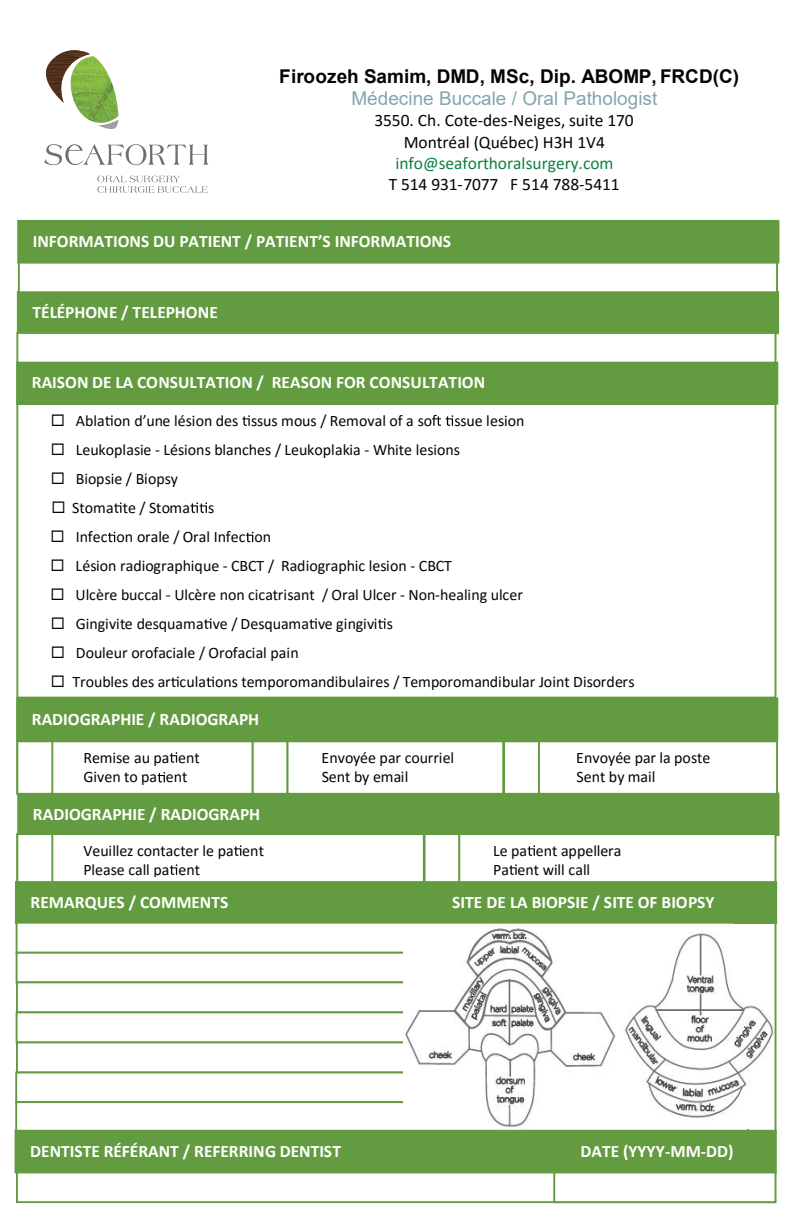
<style>
.page{position:relative;width:792px;height:1224px;background:#fff}
.page>*{position:absolute;margin:0;border:0;box-sizing:border-box;transform-origin:0 0}
.t1{font:700 19px "Arial";color:#040503}
.t2{font:19px "Arial";color:#83a6ac}
.t3{font:700 17.4px "Calibri";color:#fff}
.t4{font:17.4px/21.2px "Calibri";letter-spacing:-.005em;color:#040503;text-align:center}
.t5{font:17.4px "Calibri";color:#0d803f}
.t6{font:16px/19.8px "Calibri";color:#040503}
</style>
<div class="page">
<div style="left:17px;top:220px;width:762px;height:44px;background:#639b41"></div>
<div style="left:17px;top:291px;width:762px;height:43px;background:#639b41"></div>
<div style="left:18px;top:262px;width:760px;height:31px;border:2px solid #639b41"></div>
<div style="left:16px;top:362px;width:762px;height:43px;background:#639b41"></div>
<div style="left:16px;top:403px;width:760px;height:296px;background:#fff;border:2px solid #639b41"></div>
<svg style="left:105px;top:415px;width:8px;height:11px"></svg>
<svg style="left:242px;top:415px;width:8px;height:11px"></svg>
<svg style="left:432px;top:415px;width:21px;height:11px"></svg>
<svg style="left:114px;top:502px;width:8px;height:11px"></svg>
<svg style="left:190px;top:502px;width:17px;height:11px"></svg>
<svg style="left:108px;top:532px;width:7px;height:10px"></svg>
<svg style="left:246px;top:532px;width:7px;height:10px"></svg>
<svg style="left:204px;top:618px;width:8px;height:11px"></svg>
<svg style="left:309px;top:618px;width:8px;height:11px"></svg>
<svg style="left:378px;top:618px;width:8px;height:11px"></svg>
<svg style="left:171px;top:677px;width:8px;height:10px"></svg>
<svg style="left:206px;top:677px;width:8px;height:10px"></svg>
<div style="left:17px;top:793px;width:762px;height:43px;background:#639b41"></div>
<div style="left:16px;top:833px;width:409px;height:51px;border:2px solid #639b41"></div>
<svg style="left:234px;top:845px;width:8px;height:11px"></svg>
<svg style="left:170px;top:864px;width:7px;height:11px"></svg>
<div style="left:458px;top:833px;width:318px;height:51px;border:2px solid #639b41"></div>
<svg style="left:528px;top:845px;width:7px;height:11px"></svg>
<svg style="left:509px;top:864px;width:8px;height:11px"></svg>
<div style="left:424px;top:833px;width:36px;height:51px;border:2px solid #639b41"></div>
<div style="left:16px;top:833px;width:37px;height:51px;border:2px solid #639b41"></div>
<div style="left:16px;top:332px;width:760px;height:32px;border:2px solid #639b41"></div>
<div style="left:15px;top:881px;width:762px;height:43px;background:#639b41"></div>
<div style="left:16px;top:922px;width:720px;height:32px;background:#fff;border:2px solid #639b41"></div>
<div style="left:16px;top:952px;width:711px;height:31px;border:2px solid #639b41"></div>
<div style="left:16px;top:981px;width:711px;height:32px;border:2px solid #639b41"></div>
<div style="left:16px;top:1011px;width:720px;height:32px;background:#fff;border:2px solid #639b41"></div>
<div style="left:16px;top:1042px;width:727px;height:31px;background:#fff;border:2px solid #639b41"></div>
<div style="left:15px;top:1072px;width:734px;height:31px;border:2px solid #639b41"></div>
<div style="left:15px;top:1101px;width:734px;height:32px;border:2px solid #639b41"></div>
<div style="left:15px;top:1130px;width:762px;height:43px;background:#639b41"></div>
<div style="left:16px;top:1172px;width:760px;height:31px;background:#fff;border:2px solid #639b41"></div>
<div style="left:553px;top:1172px;width:223px;height:31px;background:#fff;border:2px solid #639b41"></div>
<img style="left:404px;top:924px;width:369px;height:204px">
<div style="left:16px;top:697px;width:762px;height:44px;background:#639b41"></div>
<div style="left:16px;top:740px;width:238px;height:55px;background:#fff;border:2px solid #639b41"></div>
<svg style="left:170px;top:752px;width:7px;height:11px"></svg>
<svg style="left:157px;top:772px;width:8px;height:11px"></svg>
<div style="left:286px;top:740px;width:218px;height:55px;border:2px solid #639b41"></div>
<div style="left:538px;top:740px;width:240px;height:55px;background:#fff;border:2px solid #639b41"></div>
<div style="left:252px;top:740px;width:36px;height:55px;border:2px solid #639b41"></div>
<div style="left:503px;top:740px;width:37px;height:55px;background:#fff;border:2px solid #639b41"></div>
<div style="left:16px;top:740px;width:37px;height:55px;background:#fff;border:2px solid #639b41"></div>
<svg style="left:97px;top:176px;width:111px;height:17px"></svg>
<svg style="left:44px;top:144px;width:165px;height:21px"></svg>
<svg style="left:46px;top:50px;width:44px;height:53px"></svg>
<svg style="left:98px;top:123px;width:20px;height:6px"></svg>
<img style="left:70px;top:56px;width:48px;height:67px">
<p class="t1" style="left:279px;top:63px;width:461px">Firoozeh Samim, DMD, MSc, Dip. ABOMP, FRCD(C)</p>
<p class="t2" style="left:352px;top:86px;width:307px">Médecine Buccale / Oral Pathologist</p>
<p class="t4" style="left:374px;top:110px;width:261px">3550. Ch. Cote-des-Neiges, suite 170<br>Montréal (Québec) H3H 1V4</p>
<p class="t5" style="left:395px;top:151px;width:220px">info@seaforthoralsurgery.com</p>
<p class="t4" style="left:389px;top:173px;width:232px">T 514 931-7077 F 514 788-5411</p>
<p class="t3" style="left:33px;top:229px;width:420px">INFORMATIONS DU PATIENT / PATIENT’S INFORMATIONS</p>
<p class="t3" style="left:33px;top:300px;width:187px">TÉLÉPHONE / TELEPHONE</p>
<p class="t3" style="left:32px;top:370px;width:455px">RAISON DE LA CONSULTATION / REASON FOR CONSULTATION</p>
<p class="t6" style="left:51px;top:410px;width:383px">◻ Abla on d’une lésion des ssus mous / Removal of a so</p>
<p class="t6" style="left:454px;top:410px;width:72px">ssue lesion</p>
<p class="t6" style="left:51px;top:439px;width:411px">◻ Leukoplasie - Lésions blanches / Leukoplakia - White lesions</p>
<p class="t6" style="left:51px;top:468px;width:129px">◻ Biopsie / Biopsy</p>
<p class="t6" style="left:51px;top:497px;width:165px">◻ Stoma te / Stoma s</p>
<p class="t6" style="left:51px;top:526px;width:222px">◻ Infec on orale / Oral Infec on</p>
<p class="t6" style="left:51px;top:555px;width:403px">◻ Lésion radiographique - CBCT / Radiographic lesion - CBCT</p>
<p class="t6" style="left:51px;top:584px;width:474px">◻ Ulcère buccal - Ulcère non cicatrisant / Oral Ulcer - Non-healing ulcer</p>
<p class="t6" style="left:51px;top:613px;width:344px">◻ Gingivite desquama ve / Desquama ve gingivi s</p>
<p class="t6" style="left:51px;top:642px;width:249px">◻ Douleur orofaciale / Orofacial pain</p>
<p class="t6" style="left:51px;top:671px;width:585px">◻ Troubles des ar cula ons temporomandibulaires / Temporomandibular Joint Disorders</p>
<p class="t3" style="left:32px;top:707px;width:229px">RADIOGRAPHIE / RADIOGRAPH</p>
<p class="t6" style="left:83px;top:747px;width:118px">Remise au pa ent<br>Given to pa ent</p>
<p class="t6" style="left:322px;top:747px;width:134px">Envoyée par courriel<br>Sent by email</p>
<p class="t6" style="left:576px;top:747px;width:136px">Envoyée par la poste<br>Sent by mail</p>
<p class="t3" style="left:33px;top:802px;width:229px">RADIOGRAPHIE / RADIOGRAPH</p>
<p class="t6" style="left:84px;top:841px;width:182px;line-height:19px">Veuillez contacter le pa ent<br>Please call pa ent</p>
<p class="t6" style="left:493px;top:841px;width:130px;line-height:19px">Le pa ent appellera<br>Pa ent will call</p>
<p class="t3" style="left:31px;top:890px;width:199px">REMARQUES / COMMENTS</p>
<p class="t3" style="left:452px;top:890px;width:264px">SITE DE LA BIOPSIE / SITE OF BIOPSY</p>
<p class="t3" style="left:30px;top:1138px;width:312px">DENTISTE RÉFÉRANT / REFERRING DENTIST</p>
<p class="t3" style="left:581px;top:1138px;width:155px">DATE (YYYY-MM-DD)</p>
</div>
